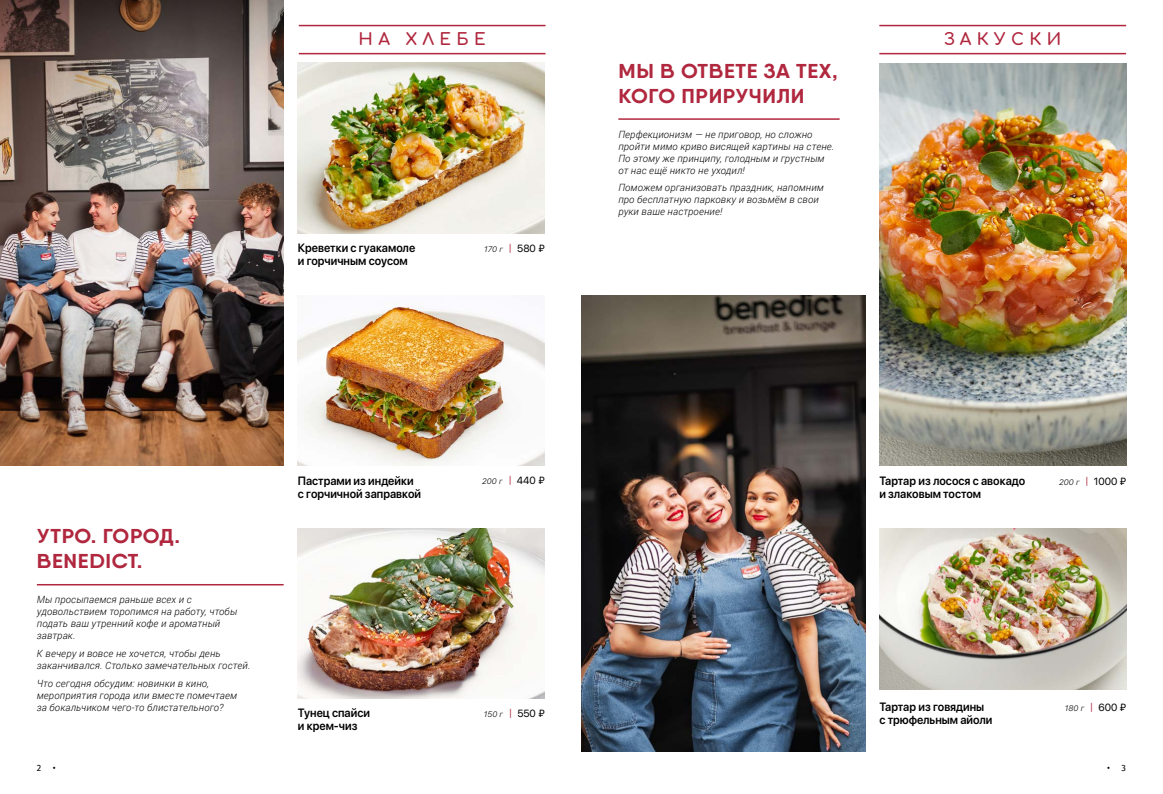
<style>
.page{position:relative;width:1163px;height:794px;background:#fff}
.page>*{position:absolute;margin:0;border:0;box-sizing:border-box;transform-origin:0 0}
.t1{font:700 20px/25px "Qanelas";letter-spacing:.03em;color:#b0273e;scale:1.06 1}
.t2{font:16.5px "Comfortaa";letter-spacing:.32em;color:#b0273e}
.t3{font:600 12px/13px "SF Pro Display";color:#000;scale:.95 1}
.t4{font:10.4px "SFUI Display";color:#000}
.t5{font:italic 300 10px/12px "Roboto";letter-spacing:.02em;color:#000}
.t6{font:9px "Fira Sans";color:#000}
.t7{font:italic 300 8px "SFUI Text";color:#000}
.s1{font-family:"SFUI Display";font-weight:400;font-style:normal;font-size:10.4px;color:#b0273e}
.s2{font-family:"SFUI Display";font-weight:400;font-style:normal;font-size:10.4px}
.s3{font-family:"SFUI Text";font-weight:300;font-style:italic;font-size:8px}
.s4{color:#b0273e}
</style>
<div class="page">
<img style="left:0;top:0;width:283px;height:466px">
<img style="left:298px;top:528px;width:246px;height:170px">
<img style="left:298px;top:302px;width:246px;height:164px">
<hr style="left:879px;top:25px;width:246px;height:1px;background:#b0273e">
<hr style="left:879px;top:53px;width:246px;height:1px;background:#b0273e">
<hr style="left:299px;top:25px;width:246px;height:1px;background:#b0273e">
<hr style="left:299px;top:53px;width:246px;height:1px;background:#b0273e">
<hr style="left:37px;top:584px;width:246px;height:1px;background:#b0273e">
<hr style="left:618px;top:118px;width:221px;height:2px;background:#b0273e">
<img style="left:581px;top:295px;width:284px;height:456px">
<img style="left:298px;top:62px;width:246px;height:171px">
<img style="left:879px;top:528px;width:246px;height:161px">
<img style="left:879px;top:63px;width:246px;height:403px">
<h2 class="t2" style="left:358px;top:25px;width:129px">НА ХЛЕБЕ</h2>
<h2 class="t2" style="left:944px;top:25px;width:119px">ЗАКУСКИ</h2>
<p class="t3" style="left:298px;top:240px;width:125px">Креветки с гуакамоле и горчичным соусом</p>
<p class="t7" style="left:484px;top:243px;width:62px">170 г <span class="s1">|</span> <span class="s2">580 ₽</span></p>
<h1 class="t1" style="left:618px;top:58px;width:208px">МЫ В ОТВЕТЕ ЗА ТЕХ,<br>КОГО ПРИРУЧИЛИ</h1>
<p class="t5" style="left:618px;top:128px;width:217px">Перфекционизм — не приговор, но сложно пройти мимо криво висящей картины на стене.<br>По этому же принципу, голодным и грустным от нас ещё никто не уходил!</p>
<p class="t5" style="left:618px;top:181px;width:207px">Поможем организовать праздник, напомним про бесплатную парковку и возьмём в свои руки ваше настроение!</p>
<h1 class="t1" style="left:37px;top:524px;width:137px">УТРО. ГОРОД.<br>BENEDICT.</h1>
<p class="t5" style="left:37px;top:593px;width:202px">Мы просыпаемся раньше всех и с удовольствием торопимся на работу, чтобы подать ваш утренний кофе и ароматный завтрак.</p>
<p class="t5" style="left:37px;top:647px;width:215px">К вечеру и вовсе не хочется, чтобы день заканчивался. Столько замечательных гостей.</p>
<p class="t5" style="left:37px;top:676px;width:201px">Что сегодня обсудим: новинки в кино, мероприятия города или вместе помечтаем за бокальчиком чего-то блистательного?</p>
<p class="t3" style="left:298px;top:473px;width:131px">Пастрами из индейки с горчичной заправкой</p>
<p class="t3" style="left:298px;top:706px;width:77px">Тунец спайси и крем-чиз</p>
<p class="t7" style="left:482px;top:476px;width:64px">200 г <span class="s1">|</span> <span class="s2">440 ₽</span></p>
<p class="t7" style="left:483px;top:709px;width:62px">150 г <span class="s1">|</span> <span class="s2">550 ₽</span></p>
<p class="t3" style="left:879px;top:473px;width:155px">Тартар из лосося с авокадо и злаковым тостом</p>
<p class="t4" style="left:1058px;top:474px;width:69px"><span class="s3">200 г</span> <span class="s4">|</span> 1000 ₽</p>
<p class="t3" style="left:879px;top:699px;width:120px">Тартар из говядины с трюфельным айоли</p>
<p class="t7" style="left:1064px;top:702px;width:63px">180 г <span class="s1">|</span> <span class="s2">600 ₽</span></p>
<p class="t6" style="left:37px;top:760px;width:6px">2</p>
<p class="t6" style="left:53px;top:760px;width:4px">•</p>
<p class="t6" style="left:1106px;top:760px;width:20px">• 3</p>
</div>
